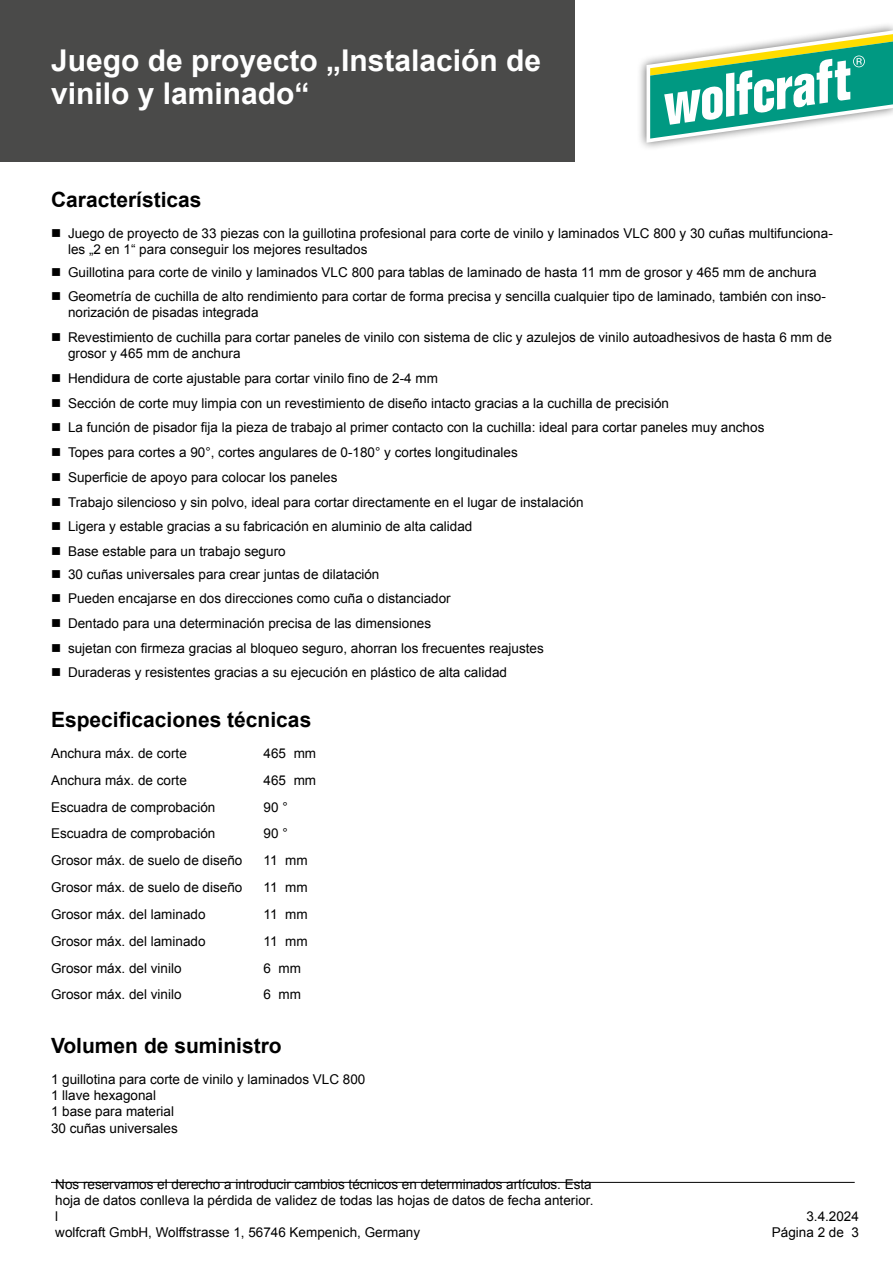
<style>
.page{position:relative;width:893px;height:1263px;background:#fff}
.page>*{position:absolute;margin:0;border:0;box-sizing:border-box;transform-origin:0 0}
.t1{font:700 30px/33px "Arial";color:#fff}
.t2{font:700 21px "Arial";color:#000}
.t3{font:13.5px/24.8px "Arial";color:#000}
</style>
<div class="page">
<div style="left:0;top:0;width:574px;height:162px;background:#4a4a49"></div>
<hr style="left:51px;top:1182px;width:804px;height:1px;background:#000">
<div style="left:637px;top:22px;width:256px;height:130px;background:#000;opacity:.6"></div>
<svg style="left:646px;top:30px;width:247px;height:113px"></svg>
<h1 class="t1" style="left:51px;top:45px;width:492px">Juego de proyecto „Instalación de vinilo y laminado“</h1>
<h2 class="t2" style="left:51px;top:185px;width:152px">Características</h2>
<p class="t3" style="left:68px;top:225px;width:766px;line-height:16.2px">Juego de proyecto de 33 piezas con la guillotina profesional para corte de vinilo y laminados VLC 800 y 30 cuñas multifunciona&shy;les „2 en 1“ para conseguir los mejores resultados</p>
<p class="t3" style="left:68px;top:260px;width:759px">Guillotina para corte de vinilo y laminados VLC 800 para tablas de laminado de hasta 11 mm de grosor y 465 mm de anchura<br>Geometría de cuchilla de alto rendimiento para cortar de forma precisa y sencilla cualquier tipo de laminado, también con inso-</p>
<p class="t3" style="left:68px;top:300px;width:765px">norización de pisadas integrada<br>Revestimiento de cuchilla para cortar paneles de vinilo con sistema de clic y azulejos de vinilo autoadhesivos de hasta 6 mm de</p>
<p class="t3" style="left:68px;top:341px;width:698px">grosor y 465 mm de anchura<br>Hendidura de corte ajustable para cortar vinilo fino de 2-4 mm<br>Sección de corte muy limpia con un revestimiento de diseño intacto gracias a la cuchilla de precisión<br>La función de pisador fija la pieza de trabajo al primer contacto con la cuchilla: ideal para cortar paneles muy anchos Topes para cortes a 90°, cortes angulares de 0-180° y cortes longitudinales<br>Superficie de apoyo para colocar los paneles<br>Trabajo silencioso y sin polvo, ideal para cortar directamente en el lugar de instalación<br>Ligera y estable gracias a su fabricación en aluminio de alta calidad<br>Base estable para un trabajo seguro</p>
<p class="t3" style="left:68px;top:562px;width:477px">30 cuñas universales para crear juntas de dilatación<br>Pueden encajarse en dos direcciones como cuña o distanciador<br>Dentado para una determinación precisa de las dimensiones<br>sujetan con firmeza gracias al bloqueo seguro, ahorran los frecuentes reajustes Duraderas y resistentes gracias a su ejecución en plástico de alta calidad</p>
<h2 class="t2" style="left:51px;top:705px;width:262px">Especificaciones técnicas</h2>
<p class="t3" style="left:51px;top:741px;width:137px">Anchura máx. de corte</p>
<p class="t3" style="left:264px;top:741px;width:54px">465 mm</p>
<p class="t3" style="left:51px;top:768px;width:137px">Anchura máx. de corte</p>
<p class="t3" style="left:264px;top:768px;width:54px">465 mm</p>
<p class="t3" style="left:51px;top:794px;width:166px">Escuadra de comprobación</p>
<p class="t3" style="left:264px;top:794px;width:26px">90 °</p>
<p class="t3" style="left:51px;top:821px;width:166px">Escuadra de comprobación</p>
<p class="t3" style="left:264px;top:821px;width:26px">90 °</p>
<p class="t3" style="left:51px;top:848px;width:193px">Grosor máx. de suelo de diseño</p>
<p class="t3" style="left:264px;top:848px;width:46px">11 mm</p>
<p class="t3" style="left:51px;top:875px;width:193px">Grosor máx. de suelo de diseño</p>
<p class="t3" style="left:264px;top:875px;width:46px">11 mm</p>
<p class="t3" style="left:51px;top:902px;width:156px">Grosor máx. del laminado</p>
<p class="t3" style="left:264px;top:902px;width:46px">11 mm</p>
<p class="t3" style="left:51px;top:929px;width:156px">Grosor máx. del laminado</p>
<p class="t3" style="left:264px;top:929px;width:46px">11 mm</p>
<p class="t3" style="left:51px;top:955px;width:132px">Grosor máx. del vinilo</p>
<p class="t3" style="left:264px;top:955px;width:39px">6 mm</p>
<p class="t3" style="left:51px;top:982px;width:132px">Grosor máx. del vinilo</p>
<p class="t3" style="left:264px;top:982px;width:39px">6 mm</p>
<h2 class="t2" style="left:51px;top:1031px;width:232px">Volumen de suministro</h2>
<p class="t3" style="left:51px;top:1071px;width:316px;line-height:16.2px">1 guillotina para corte de vinilo y laminados VLC 800<br>1 llave hexagonal<br>1 base para material<br>30 cuñas universales</p>
<p class="t3" style="left:55px;top:1176px;width:540px;line-height:16.2px">Nos reservamos el derecho a introducir cambios técnicos en determinados artículos. Esta hoja de datos conlleva la pérdida de validez de todas las hojas de datos de fecha anterior. l<br>wolfcraft GmbH, Wolffstrasse 1, 56746 Kempenich, Germany</p>
<p class="t3" style="left:772px;top:1208px;width:89px;line-height:16.2px;text-align:right">3.4.2024<br>Página 2 de 3</p>
</div>
